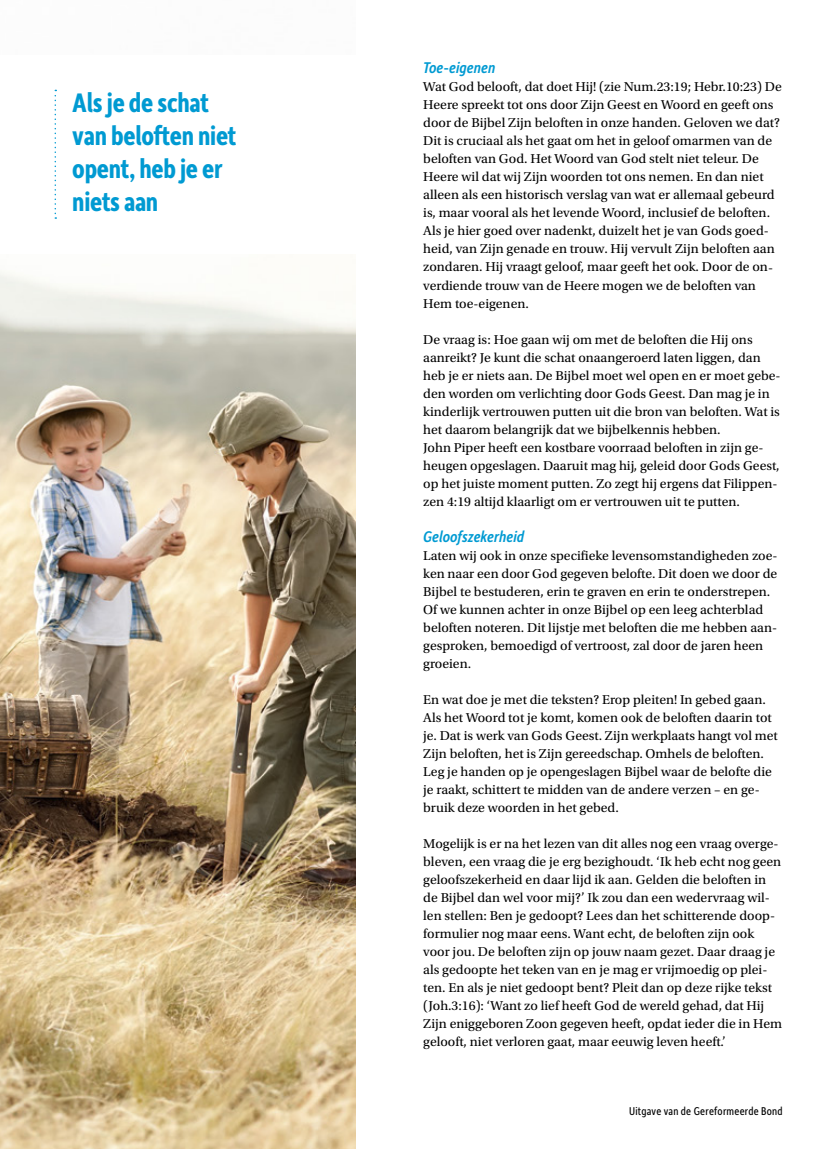
<style>
.page{position:relative;width:838px;height:1149px;background:#fff}
.page>*{position:absolute;margin:0;border:0;box-sizing:border-box;transform-origin:0 0}
.t1{font:700 28.5px/33px "Depot New Condensed";letter-spacing:-.01em;color:#009ad2}
.t2{font:italic 500 16.5px "Depot New Condensed";color:#009ad2}
.t3{font:13.5px/18px "Utopia Std";color:#000}
.t4{font:12px "Depot New Condensed";letter-spacing:.02em;color:#000}
</style>
<div class="page">
<img style="left:0;top:271px;width:355px;height:877px">
<svg style="left:55px;top:90px;width:1px;height:129px"></svg>
<h1 class="t1" style="left:72px;top:85px;width:165px">Als je de schat van beloften niet opent, heb je er niets aan</h1>
<p class="t2" style="left:423px;top:57px;width:74px">Toe-eigenen</p>
<p class="t3" style="left:423px;top:78px;width:360px">Wat God belooft, dat doet Hij! (zie Num.23:19; Hebr.10:23) De Heere spreekt tot ons door Zijn Geest en Woord en geeft ons door de Bijbel Zijn beloften in onze handen. Geloven we dat?<br>Dit is cruciaal als het gaat om het in geloof omarmen van de beloften van God. Het Woord van God stelt niet teleur. De Heere wil dat wij Zijn woorden tot ons nemen. En dan niet alleen als een historisch verslag van wat er allemaal gebeurd is, maar vooral als het levende Woord, inclusief de beloften.<br>Als je hier goed over nadenkt, duizelt het je van Gods goed&shy;heid, van Zijn genade en trouw. Hij vervult Zijn beloften aan zondaren. Hij vraagt geloof, maar geeft het ook. Door de on&shy;verdiende trouw van de Heere mogen we de beloften van Hem toe-eigenen.</p>
<p class="t3" style="left:423px;top:330px;width:359px">De vraag is: Hoe gaan wij om met de beloften die Hij ons aanreikt? Je kunt die schat onaangeroerd laten liggen, dan heb je er niets aan. De Bijbel moet wel open en er moet gebe&shy;den worden om verlichting door Gods Geest. Dan mag je in kinderlijk vertrouwen putten uit die bron van beloften. Wat is het daarom belangrijk dat we bijbelkennis hebben.<br>John Piper heeft een kostbare voorraad beloften in zijn ge&shy;heugen opgeslagen. Daaruit mag hij, geleid door Gods Geest, op het juiste moment putten. Zo zegt hij ergens dat Filippen&shy;zen 4:19 altijd klaarligt om er vertrouwen uit te putten.</p>
<p class="t2" style="left:423px;top:525px;width:102px">Geloofszekerheid</p>
<p class="t3" style="left:423px;top:546px;width:356px">Laten wij ook in onze specifieke levensomstandigheden zoe&shy;ken naar een door God gegeven belofte. Dit doen we door de Bijbel te bestuderen, erin te graven en erin te onderstrepen.<br>Of we kunnen achter in onze Bijbel op een leeg achterblad beloften noteren. Dit lijstje met beloften die me hebben aan&shy;gesproken, bemoedigd of vertroost, zal door de jaren heen groeien.</p>
<p class="t3" style="left:423px;top:690px;width:356px">En wat doe je met die teksten? Erop pleiten! In gebed gaan.<br>Als het Woord tot je komt, komen ook de beloften daarin tot je. Dat is werk van Gods Geest. Zijn werkplaats hangt vol met Zijn beloften, het is Zijn gereedschap. Omhels de beloften.<br>Leg je handen op je opengeslagen Bijbel waar de belofte die je raakt, schittert te midden van de andere verzen – en ge&shy;bruik deze woorden in het gebed.</p>
<p class="t3" style="left:423px;top:834px;width:360px">Mogelijk is er na het lezen van dit alles nog een vraag overge&shy;bleven, een vraag die je erg bezighoudt. ‘Ik heb echt nog geen geloofszekerheid en daar lijd ik aan. Gelden die beloften in de Bijbel dan wel voor mij?’ Ik zou dan een wedervraag wil&shy;len stellen: Ben je gedoopt? Lees dan het schitterende doop&shy;formulier nog maar eens. Want echt, de beloften zijn ook voor jou. De beloften zijn op jouw naam gezet. Daar draag je als gedoopte het teken van en je mag er vrijmoedig op plei&shy;ten. En als je niet gedoopt bent? Pleit dan op deze rijke tekst (Joh.3:16): ‘Want zo lief heeft God de wereld gehad, dat Hij Zijn eniggeboren Zoon gegeven heeft, opdat ieder die in Hem gelooft, niet verloren gaat, maar eeuwig leven heeft.’</p>
<p class="t4" style="left:629px;top:1102px;width:155px">Uitgave van de Gereformeerde Bond</p>
</div>
